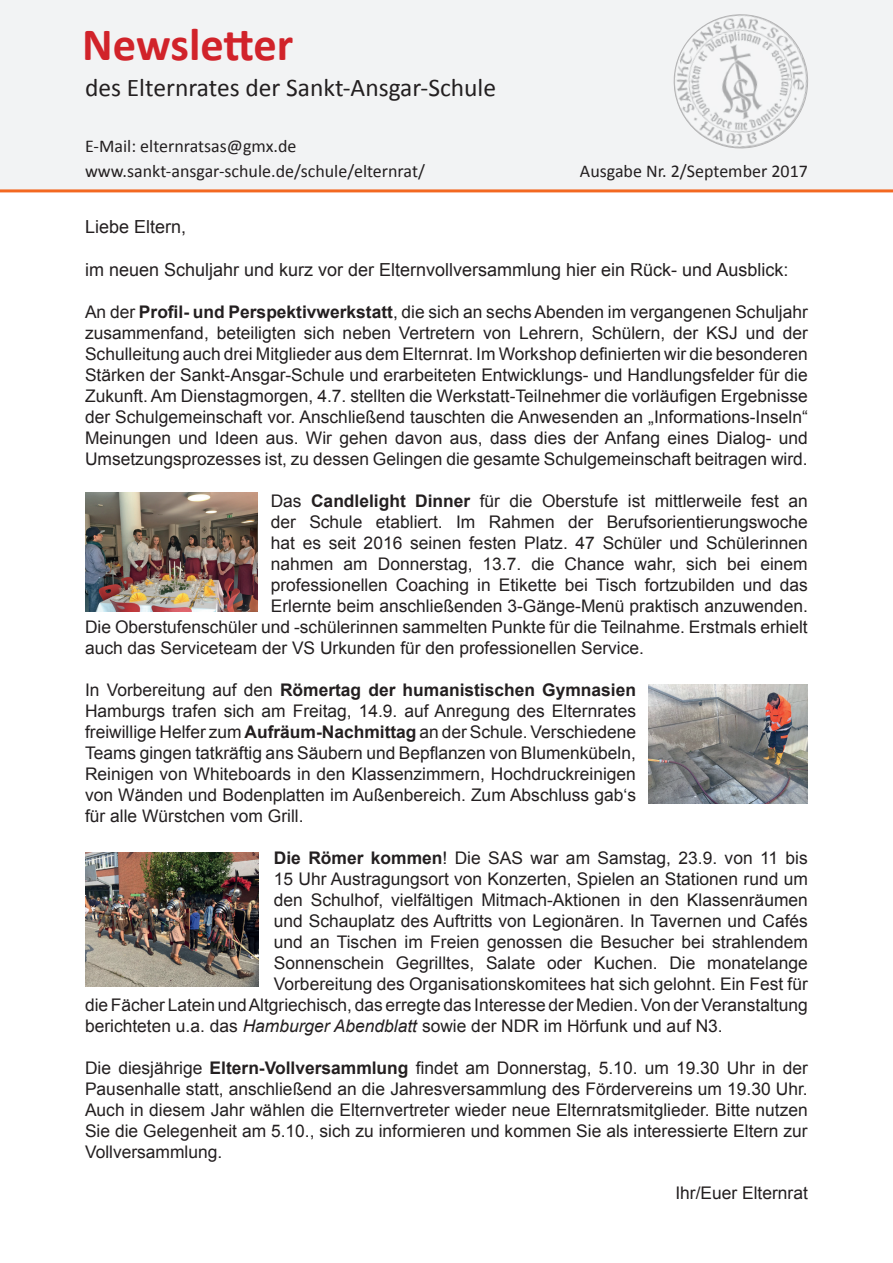
<style>
.page{position:relative;width:893px;height:1263px;background:#fff}
.page>*{position:absolute;margin:0;border:0;box-sizing:border-box;transform-origin:0 0}
.t1{font:700 46.5px "Calibri";color:#d1232a}
.t2{font:25.5px "Calibri";color:#231f20}
.t3{font:18px "Calibri";color:#231f20}
.t4{font:18px "Arial";color:#231f20}
.t5{font:17.4px/21px "Arial";color:#231f20;text-align:justify}
.s1{font-weight:700}
.s2{font-style:italic}
</style>
<div class="page">
<div style="left:0;top:0;width:893px;height:189px;background:#f2f3f4"></div>
<svg style="left:673px;top:14px;width:135px;height:135px"></svg>
<hr style="left:0;top:189px;width:893px;height:3px;background:#f36821">
<img style="left:85px;top:492px;width:173px;height:119px">
<img style="left:649px;top:685px;width:159px;height:119px">
<img style="left:85px;top:853px;width:174px;height:133px">
<h1 class="t1" style="left:82px;top:15px;width:213px">Newsletter</h1>
<h2 class="t2" style="left:85px;top:69px;width:413px">des Elternrates der Sankt-Ansgar-Schule</h2>
<p class="t3" style="left:85px;top:133px;width:213px">E-Mail: elternratsas@gmx.de</p>
<p class="t3" style="left:85px;top:159px;width:341px">www.sankt-ansgar-schule.de/schule/elternrat/</p>
<p class="t3" style="left:580px;top:159px;width:229px">Ausgabe Nr. 2/September 2017</p>
<p class="t4" style="left:85px;top:215px;width:103px">Liebe Eltern,</p>
<p class="t4" style="left:85px;top:258px;width:705px">im neuen Schuljahr und kurz vor der Elternvollversammlung hier ein Rück- und Ausblick:</p>
<p class="t5" style="left:85px;top:302px;width:724px">An der <span class="s1">Profil- und Perspektivwerkstatt</span>, die sich an sechs Abenden im vergangenen Schuljahr zusammenfand, beteiligten sich neben Vertretern von Lehrern, Schülern, der KSJ und der Schulleitung auch drei Mitglieder aus dem Elternrat. Im Workshop definierten wir die besonderen Stärken der Sankt-Ansgar-Schule und erarbeiteten Entwicklungs- und Handlungsfelder für die Zukunft. Am Dienstagmorgen, 4.7. stellten die Werkstatt-Teilnehmer die vorläufigen Ergebnisse der Schulgemeinschaft vor. Anschließend tauschten die Anwesenden an „Informations-Inseln“ Meinungen und Ideen aus. Wir gehen davon aus, dass dies der Anfang eines Dialog- und Umsetzungsprozesses ist, zu dessen Gelingen die gesamte Schulgemeinschaft beitragen wird.</p>
<p class="t5" style="left:271px;top:491px;width:539px">Das <span class="s1">Candlelight Dinner</span> für die Oberstufe ist mittlerweile fest an</p>
<p class="t5" style="left:271px;top:512px;width:539px">der Schule etabliert. Im Rahmen der Berufsorientierungswoche</p>
<p class="t5" style="left:271px;top:533px;width:539px">hat es seit 2016 seinen festen Platz. 47 Schüler und Schülerinnen</p>
<p class="t5" style="left:271px;top:554px;width:539px">nahmen am Donnerstag, 13.7. die Chance wahr, sich bei einem</p>
<p class="t5" style="left:271px;top:575px;width:539px">professionellen Coaching in Etikette bei Tisch fortzubilden und das</p>
<p class="t5" style="left:271px;top:596px;width:539px">Erlernte beim anschließenden 3-Gänge-Menü praktisch anzuwenden.</p>
<p class="t5" style="left:85px;top:617px;width:724px">Die Oberstufenschüler und -schülerinnen sammelten Punkte für die Teilnahme. Erstmals erhielt</p>
<p class="t5" style="left:85px;top:638px;width:560px">auch das Serviceteam der VS Urkunden für den professionellen Service.</p>
<p class="t5" style="left:85px;top:680px;width:553px">In Vorbereitung auf den <span class="s1">Römertag der humanistischen Gymnasien </span>Hamburgs trafen sich am Freitag, 14.9. auf Anregung des Elternrates freiwillige Helfer zum <span class="s1">Aufräum-Nachmittag</span> an der Schule. Verschiedene Teams gingen tatkräftig ans Säubern und Bepflanzen von Blumenkübeln, Reinigen von Whiteboards in den Klassenzimmern, Hochdruckreinigen von Wänden und Bodenplatten im Außenbereich. Zum Abschluss gab‘s für alle Würstchen vom Grill.</p>
<p class="t5" style="left:274px;top:848px;width:535px"><span class="s1">Die Römer kommen</span>! Die SAS war am Samstag, 23.9. von 11 bis</p>
<p class="t5" style="left:274px;top:869px;width:535px">15 Uhr Austragungsort von Konzerten, Spielen an Stationen rund um</p>
<p class="t5" style="left:274px;top:890px;width:535px">den Schulhof, vielfältigen Mitmach-Aktionen in den Klassenräumen</p>
<p class="t5" style="left:274px;top:911px;width:535px">und Schauplatz des Auftritts von Legionären. In Tavernen und Cafés</p>
<p class="t5" style="left:274px;top:932px;width:535px">und an Tischen im Freien genossen die Besucher bei strahlendem</p>
<p class="t5" style="left:274px;top:953px;width:535px">Sonnenschein Gegrilltes, Salate oder Kuchen. Die monatelange</p>
<p class="t5" style="left:274px;top:974px;width:535px">Vorbereitung des Organisationskomitees hat sich gelohnt. Ein Fest für</p>
<p class="t5" style="left:85px;top:995px;width:724px">die Fächer Latein und Altgriechisch, das erregte das Interesse der Medien. Von der Veranstaltung</p>
<p class="t5" style="left:85px;top:1016px;width:639px">berichteten u.a. das <span class="s2">Hamburger Abendblatt</span> sowie der NDR im Hörfunk und auf N3.</p>
<p class="t5" style="left:85px;top:1058px;width:724px">Die diesjährige <span class="s1">Eltern-Vollversammlung</span> findet am Donnerstag, 5.10. um 19.30 Uhr in der Pausenhalle statt, anschließend an die Jahresversammlung des Fördervereins um 19.30 Uhr.<br>Auch in diesem Jahr wählen die Elternvertreter wieder neue Elternratsmitglieder. Bitte nutzen Sie die Gelegenheit am 5.10., sich zu informieren und kommen Sie als interessierte Eltern zur Vollversammlung.</p>
<p class="t5" style="left:675px;top:1182px;width:134px">Ihr/Euer Elternrat</p>
</div>
